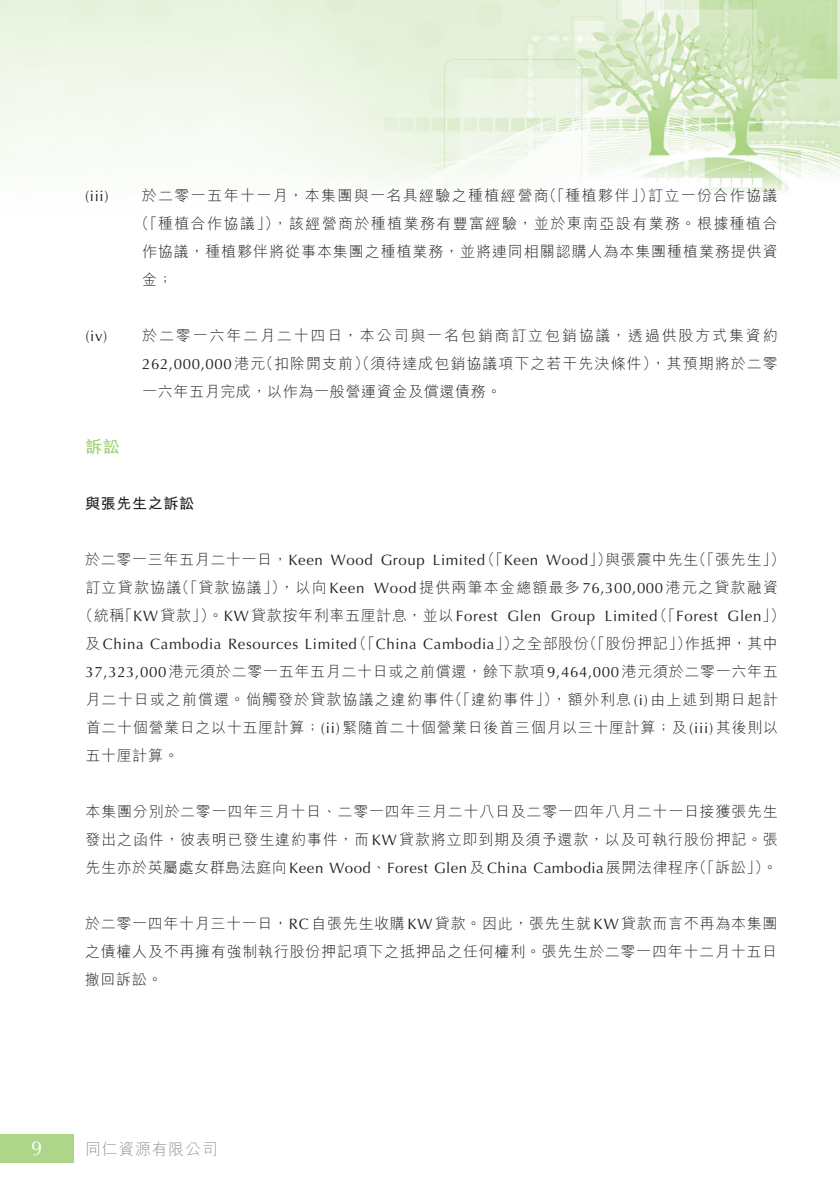
<style>
.page{position:relative;width:840px;height:1191px;background:#fff}
.page>*{position:absolute;margin:0;border:0;box-sizing:border-box;transform-origin:0 0}
.t1{font:20px "Optima";color:#fff}
.t2{font:700 17px "M Hei HK";color:#a1d076}
.t3{font:300 16px "M Hei HK";letter-spacing:.04em;color:#939598}
.t4{font:300 15px/28px "M Hei HK";letter-spacing:.055em;color:#231f20;text-align:justify}
.t5{font:15px/28px "Optima";letter-spacing:.04em;color:#231f20;text-align:center}
.t6{font:300 15px/28px "M Hei HK";letter-spacing:.08em;color:#231f20}
.t7{font:300 15px "M Hei HK";letter-spacing:.09em;color:#231f20}
.t8{font:700 15px "M Hei HK";letter-spacing:.04em;color:#231f20}
.s1{font-family:"Optima";font-weight:400}
.s2{font-family:"M Hei HK";font-weight:300}
</style>
<div class="page">
<img style="left:0;top:0;width:839px;height:1163px">
<div style="left:0;top:1134px;width:74px;height:28px;background:#aed589"></div>
<p class="t5" style="left:85px;top:182px;width:25px">(iii)</p>
<p class="t7" style="left:142px;top:184px;width:636px">於二零一五年十一月，本集團與一名具經驗之種植經營商（「種植夥伴」）訂立一份合作協議</p>
<p class="t7" style="left:134px;top:212px;width:644px">（「種植合作協議」），該經營商於種植業務有豐富經驗，並於東南亞設有業務。根據種植合</p>
<p class="t4" style="left:142px;top:236px;width:637px">作協議，種植夥伴將從事本集團之種植業務，並將連同相關認購人為本集團種植業務提供資</p>
<p class="t4" style="left:142px;top:264px;width:32px">金；</p>
<p class="t4" style="left:142px;top:320px;width:637px;text-indent:-57px"><span class="s1">(iv)</span> 於二零一六年二月二十四日，本公司與一名包銷商訂立包銷協議，透過供股方式集資約<span class="s1">262,000,000</span>港元（扣除開支前）（須待達成包銷協議項下之若干先決條件），其預期將於二零一六年五月完成，以作為一般營運資金及償還債務。</p>
<p class="t2" style="left:85px;top:434px;width:36px">訴訟</p>
<p class="t8" style="left:85px;top:492px;width:110px">與張先生之訴訟</p>
<p class="t6" style="left:85px;top:544px;width:701px">於二零一三年五月二十一日，<span class="s1">Keen Wood Group Limited</span>（「<span class="s1">Keen Wood</span>」）與張震中先生（「張先生」）訂立貸款協議（「貸款協議」），以向<span class="s1">Keen Wood</span>提供兩筆本金總額最多<span class="s1">76,300,000</span>港元之貸款融資</p>
<p class="t5" style="left:78px;top:602px;width:708px"><span class="s2">（統稱「</span>KW <span class="s2">貸款」）。</span>KW <span class="s2">貸款按年利率五厘計息，並以</span> Forest Glen Group Limited<span class="s2">（「</span>Forest Glen<span class="s2">」）及</span> China Cambodia Resources Limited<span class="s2">（「</span>China Cambodia<span class="s2">」）之全部股份（「股份押記」）作抵押，其中</span></p>
<p class="t4" style="left:85px;top:656px;width:693px"><span class="s1">37,323,000</span> 港元須於二零一五年五月二十日或之前償還，餘下款項 <span class="s1">9,464,000</span> 港元須於二零一六年五月二十日或之前償還。倘觸發於貸款協議之違約事件（「違約事件」），額外利息<span class="s1">(i)</span>由上述到期日起計首二十個營業日之以十五厘計算；<span class="s1">(ii)</span> 緊隨首二十個營業日後首三個月以三十厘計算；及 <span class="s1">(iii)</span> 其後則以五十厘計算。</p>
<p class="t4" style="left:85px;top:796px;width:693px">本集團分別於二零一四年三月十日、二零一四年三月二十八日及二零一四年八月二十一日接獲張先生發出之函件，彼表明已發生違約事件，而 <span class="s1">KW</span> 貸款將立即到期及須予還款，以及可執行股份押記。張</p>
<p class="t5" style="left:85px;top:854px;width:693px"><span class="s2">先生亦於英屬處女群島法庭向</span>Keen Wood<span class="s2">、</span>Forest Glen<span class="s2">及</span>China Cambodia<span class="s2">展開法律程序（「訴訟」）。</span></p>
<p class="t4" style="left:85px;top:908px;width:693px">於二零一四年十月三十一日，<span class="s1">RC</span> 自張先生收購 <span class="s1">KW</span> 貸款。因此，張先生就 <span class="s1">KW</span> 貸款而言不再為本集團之債權人及不再擁有強制執行股份押記項下之抵押品之任何權利。張先生於二零一四年十二月十五日撤回訴訟。</p>
<h1 class="t1" style="left:31px;top:1137px;width:13px">9</h1>
<p class="t3" style="left:85px;top:1137px;width:134px">同仁資源有限公司</p>
</div>
